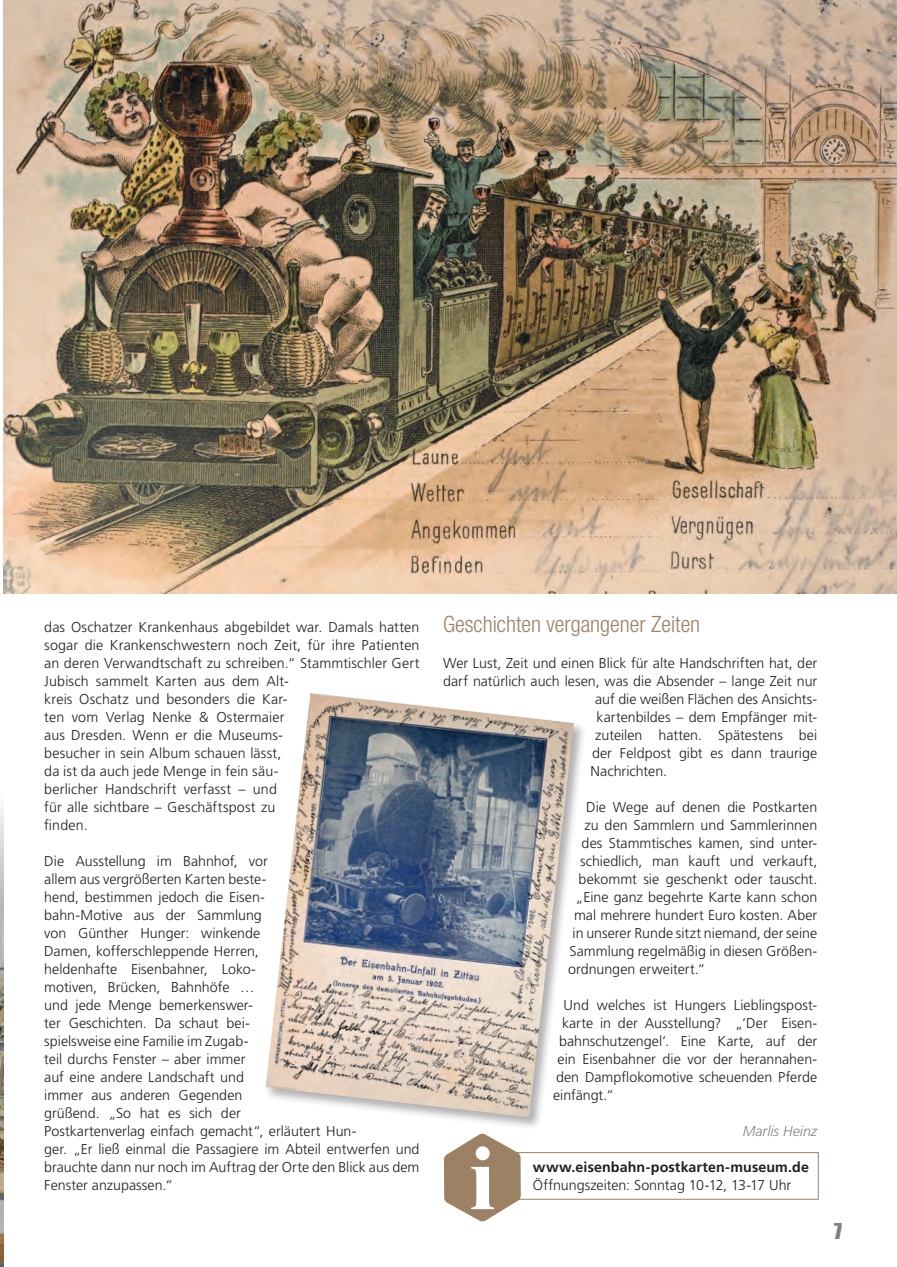
<style>
.page{position:relative;width:897px;height:1267px;background:#fff}
.page>*{position:absolute;margin:0;border:0;box-sizing:border-box;transform-origin:0 0}
.Zwischenüberschrift{font:300 condensed 22.5px "Helvetica Neue LT Std";color:#9c8165}
.t1{font:22.5px "Impact LT Std";color:#808285}
.Fließtext{font:300 14.25px/18px "Frutiger LT Std";color:#231f20}
.Autor{font:italic 300 14.25px "Frutiger LT Std";color:#808285}
.s1{font-weight:700}
</style>
<div class="page">
<img style="left:0;top:807px;width:3px;height:457px">
<img style="left:3px;top:0;width:893px;height:593px">
<div style="left:264px;top:691px;width:322px;height:439px;background:#231f20;opacity:.35"></div>
<img style="left:265px;top:693px;width:309px;height:424px">
<div style="left:459px;top:1152px;width:359px;height:47px;border:1px solid #9c8165"></div>
<svg style="left:444px;top:1133px;width:76px;height:88px"></svg>
<p class="Fließtext" style="left:44px;top:618px;width:377px">das Oschatzer Krankenhaus abgebildet war. Damals hatten sogar die Krankenschwestern noch Zeit, für ihre Patienten an deren Verwandtschaft zu schreiben.“ Stammtischler Gert Jubisch sammelt Karten aus dem Alt-<br>kreis Oschatz und besonders die Kar-<br>ten vom Verlag Nenke &amp; Ostermaier<br>aus Dresden. Wenn er die Museums-<br>besucher in sein Album schauen lässt,<br>da ist da auch jede Menge in fein säu-<br>berlicher Handschrift verfasst – und<br>für alle sichtbare – Geschäftspost zu<br>finden.</p>
<p class="Fließtext" style="left:44px;top:852px;width:377px">Die Ausstellung im Bahnhof, vor<br>allem aus vergrößerten Karten beste-<br>hend, bestimmen jedoch die Eisen-<br>bahn-Motive aus der Sammlung<br>von Günther Hunger: winkende<br>Damen, kofferschleppende Herren,<br>heldenhafte Eisenbahner, Loko-<br>motiven, Brücken, Bahnhöfe …<br>und jede Menge bemerkenswer-<br>ter Geschichten. Da schaut bei-<br>spielsweise eine Familie im Zugab-<br>teil durchs Fenster – aber immer<br>auf eine andere Landschaft und<br>immer aus anderen Gegenden<br>grüßend. „So hat es sich der<br>Postkartenverlag einfach gemacht“, erläutert Hun-<br>ger. „Er ließ einmal die Passagiere im Abteil entwerfen und brauchte dann nur noch im Auftrag der Orte den Blick aus dem Fenster anzupassen.“</p>
<p class="Zwischenüberschrift" style="left:443px;top:611px;width:258px">Geschichten vergangener Zeiten</p>
<p class="Fließtext" style="left:443px;top:654px;width:375px">Wer Lust, Zeit und einen Blick für alte Handschriften hat, der</p>
<p class="Fließtext" style="left:443px;top:672px;width:375px">darf natürlich auch lesen, was die Absender – lange Zeit nur</p>
<p class="Fließtext" style="left:595px;top:690px;width:224px">auf die weißen Flächen des Ansichts-</p>
<p class="Fließtext" style="left:596px;top:708px;width:222px">kartenbildes – dem Empfänger mit-</p>
<p class="Fließtext" style="left:595px;top:726px;width:223px">zuteilen hatten. Spätestens bei</p>
<p class="Fließtext" style="left:592px;top:744px;width:226px">der Feldpost gibt es dann traurige</p>
<p class="Fließtext" style="left:590px;top:762px;width:78px">Nachrichten.</p>
<p class="Fließtext" style="left:586px;top:798px;width:232px">Die Wege auf denen die Postkarten</p>
<p class="Fließtext" style="left:584px;top:816px;width:234px">zu den Sammlern und Sammlerinnen</p>
<p class="Fließtext" style="left:581px;top:834px;width:237px">des Stammtisches kamen, sind unter-</p>
<p class="Fließtext" style="left:580px;top:852px;width:239px">schiedlich, man kauft und verkauft,</p>
<p class="Fließtext" style="left:578px;top:870px;width:240px">bekommt sie geschenkt oder tauscht.</p>
<p class="Fließtext" style="left:575px;top:888px;width:243px">„Eine ganz begehrte Karte kann schon</p>
<p class="Fließtext" style="left:574px;top:906px;width:245px">mal mehrere hundert Euro kosten. Aber</p>
<p class="Fließtext" style="left:572px;top:924px;width:246px">in unserer Runde sitzt niemand, der seine</p>
<p class="Fließtext" style="left:569px;top:942px;width:249px">Sammlung regelmäßig in diesen Größen-</p>
<p class="Fließtext" style="left:568px;top:960px;width:139px">ordnungen erweitert.“</p>
<p class="Fließtext" style="left:563px;top:996px;width:255px">Und welches ist Hungers Lieblingspost-</p>
<p class="Fließtext" style="left:562px;top:1014px;width:257px">karte in der Ausstellung? „‘Der Eisen-</p>
<p class="Fließtext" style="left:559px;top:1032px;width:259px">bahnschutzengel‘. Eine Karte, auf der</p>
<p class="Fließtext" style="left:557px;top:1050px;width:261px">ein Eisenbahner die vor der herannahen-</p>
<p class="Fließtext" style="left:556px;top:1068px;width:263px">den Dampflokomotive scheuenden Pferde</p>
<p class="Fließtext" style="left:553px;top:1086px;width:62px">einfängt.“</p>
<p class="Autor" style="left:742px;top:1123px;width:76px">Marlis Heinz</p>
<p class="Fließtext" style="left:532px;top:1158px;width:277px"><span class="s1">www.eisenbahn-postkarten-museum.de<br></span>Öffnungszeiten: Sonntag 10-12, 13-17 Uhr</p>
<h1 class="t1" style="left:833px;top:1218px;width:10px">7</h1>
</div>
